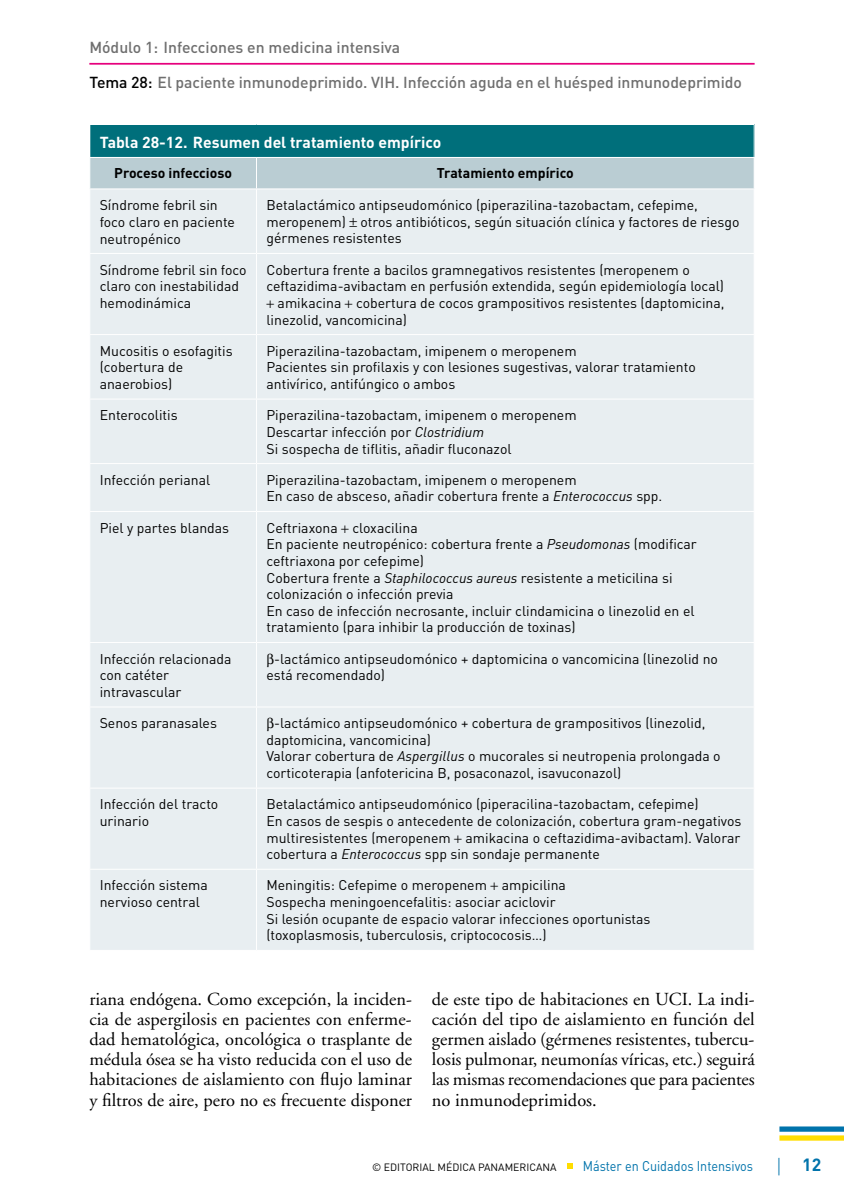
<style>
.page{position:relative;width:844px;height:1191px;background:#fff}
.page>*{position:absolute;margin:0;border:0;box-sizing:border-box;transform-origin:0 0}
.t1{font:18.38px/20.1px "Adobe Garamond";color:#000;text-align:justify}
.t2{font:700 17.5px "DIN";color:#0073ab}
.t3{font:500 15.75px "DIN";letter-spacing:-.005em;color:#6f6f6f}
.t4{font:700 15.75px "DIN";color:#fff}
.t5{font:14px/16.6px "DIN";color:#000}
.t6{font:700 14px "DIN";color:#000}
.t7{font:14px "DIN";color:#0073ab;scale:.9 1}
.t8{font:10.5px "DIN";color:#000}
.s1{color:#000}
.s2{font-style:italic}
.s3{font-family:"Optima LT Std";font-weight:400}
</style>
<div class="page">
<hr style="left:89px;top:63px;width:665px;height:2px;background:#e6007d">
<svg style="left:567px;top:1163px;width:5px;height:6px"></svg>
<div style="left:779px;top:1126px;width:64px;height:5px;background:#0073ab"></div>
<div style="left:779px;top:1135px;width:64px;height:5px;background:#fd0"></div>
<div style="left:90px;top:124px;width:664px;height:33px;background:#006f7b"></div>
<div style="left:90px;top:158px;width:663px;height:30px;background:#bacdd3"></div>
<div style="left:90px;top:189px;width:663px;height:761px;background:#e8eef1"></div>
<hr style="left:753px;top:125px;width:1px;height:32px;background:#fff">
<hr style="left:89px;top:124px;width:167px;height:1px;background:#fff">
<hr style="left:256px;top:124px;width:498px;height:1px;background:#fff">
<hr style="left:256px;top:158px;width:1px;height:30px;background:#fff">
<hr style="left:256px;top:189px;width:1px;height:64px;background:#fff">
<hr style="left:89px;top:253px;width:167px;height:1px;background:#fff">
<hr style="left:256px;top:253px;width:498px;height:1px;background:#fff">
<hr style="left:256px;top:254px;width:1px;height:80px;background:#fff">
<hr style="left:89px;top:334px;width:167px;height:1px;background:#fff">
<hr style="left:256px;top:334px;width:498px;height:1px;background:#fff">
<hr style="left:256px;top:335px;width:1px;height:63px;background:#fff">
<hr style="left:89px;top:398px;width:167px;height:1px;background:#fff">
<hr style="left:256px;top:398px;width:498px;height:1px;background:#fff">
<hr style="left:256px;top:399px;width:1px;height:64px;background:#fff">
<hr style="left:89px;top:463px;width:167px;height:1px;background:#fff">
<hr style="left:256px;top:463px;width:498px;height:1px;background:#fff">
<hr style="left:256px;top:464px;width:1px;height:47px;background:#fff">
<hr style="left:89px;top:511px;width:167px;height:1px;background:#fff">
<hr style="left:256px;top:511px;width:498px;height:1px;background:#fff">
<hr style="left:256px;top:512px;width:1px;height:130px;background:#fff">
<hr style="left:89px;top:642px;width:167px;height:1px;background:#fff">
<hr style="left:256px;top:642px;width:498px;height:1px;background:#fff">
<hr style="left:256px;top:643px;width:1px;height:63px;background:#fff">
<hr style="left:89px;top:706px;width:167px;height:1px;background:#fff">
<hr style="left:256px;top:706px;width:498px;height:1px;background:#fff">
<hr style="left:256px;top:707px;width:1px;height:80px;background:#fff">
<hr style="left:89px;top:787px;width:167px;height:1px;background:#fff">
<hr style="left:256px;top:787px;width:498px;height:1px;background:#fff">
<hr style="left:256px;top:788px;width:1px;height:80px;background:#fff">
<hr style="left:89px;top:868px;width:167px;height:1px;background:#fff">
<hr style="left:256px;top:868px;width:498px;height:1px;background:#fff">
<hr style="left:256px;top:869px;width:1px;height:81px;background:#fff">
<svg style="left:349px;top:218px;width:8px;height:9px"></svg>
<svg style="left:266px;top:300px;width:8px;height:8px"></svg>
<svg style="left:345px;top:300px;width:7px;height:8px"></svg>
<svg style="left:341px;top:525px;width:8px;height:7px"></svg>
<svg style="left:267px;top:653px;width:7px;height:14px"></svg>
<svg style="left:267px;top:717px;width:7px;height:14px"></svg>
<svg style="left:454px;top:835px;width:7px;height:7px"></svg>
<svg style="left:490px;top:883px;width:8px;height:7px"></svg>
<p class="t3" style="left:89px;top:37px;width:312px">Módulo 1: Infecciones en medicina intensiva</p>
<p class="t3" style="left:89px;top:72px;width:653px"><span class="s1">Tema 28:</span> El paciente inmunodeprimido. VIH. Infección aguda en el huésped inmunodeprimido</p>
<p class="t4" style="left:100px;top:131px;width:343px">Tabla 28-12. Resumen del tratamiento empírico</p>
<p class="t6" style="left:114px;top:164px;width:119px">Proceso infeccioso</p>
<p class="t6" style="left:436px;top:164px;width:138px">Tratamiento empírico</p>
<p class="t5" style="left:100px;top:197px;width:137px">Síndrome febril sin foco claro en paciente neutropénico</p>
<p class="t5" style="left:266px;top:197px;width:474px">Betalactámico antipseudomónico (piperazilina-tazobactam, cefepime, meropenem) otros antibióticos, según situación clínica y factores de riesgo gérmenes resistentes</p>
<p class="t5" style="left:100px;top:261px;width:148px">Síndrome febril sin foco claro con inestabilidad hemodinámica</p>
<p class="t5" style="left:266px;top:261px;width:424px">Cobertura frente a bacilos gramnegativos resistentes (meropenem o</p>
<p class="t5" style="left:266px;top:278px;width:459px">ceftazidima-avibactam en perfusión extendida, según epidemiología local)</p>
<p class="t5" style="left:277px;top:294px;width:448px">amikacina cobertura de cocos grampositivos resistentes (daptomicina,</p>
<p class="t5" style="left:266px;top:311px;width:142px">linezolid, vancomicina)</p>
<p class="t5" style="left:100px;top:342px;width:134px">Mucositis o esofagitis (cobertura de anaerobios)</p>
<p class="t5" style="left:266px;top:342px;width:430px">Piperazilina-tazobactam, imipenem o meropenem<br>Pacientes sin profilaxis y con lesiones sugestivas, valorar tratamiento antivírico, antifúngico o ambos</p>
<p class="t5" style="left:100px;top:407px;width:79px">Enterocolitis</p>
<p class="t5" style="left:266px;top:407px;width:312px">Piperazilina-tazobactam, imipenem o meropenem<br>Descartar infección por <span class="s2">Clostridium<br></span>Si sospecha de tiflitis, añadir fluconazol</p>
<p class="t5" style="left:100px;top:471px;width:112px">Infección perianal</p>
<p class="t5" style="left:266px;top:471px;width:397px">Piperazilina-tazobactam, imipenem o meropenem<br>En caso de absceso, añadir cobertura frente a <span class="s2">Enterococcus</span> spp.</p>
<p class="t5" style="left:100px;top:519px;width:131px">Piel y partes blandas</p>
<p class="t5" style="left:266px;top:519px;width:432px">Ceftriaxona cloxacilina<br>En paciente neutropénico: cobertura frente a <span class="s2">Pseudomonas</span> (modificar ceftriaxona por cefepime)<br>Cobertura frente a <span class="s2">Staphilococcus aureus</span> resistente a meticilina si colonización o infección previa<br>En caso de infección necrosante, incluir clindamicina o linezolid en el tratamiento (para inhibir la producción de toxinas)</p>
<p class="t5" style="left:100px;top:650px;width:133px">Infección relacionada con catéter intravascular</p>
<p class="t5" style="left:266px;top:650px;width:453px;text-indent:8px">-lactámico antipseudomónico + daptomicina o vancomicina (linezolid no está recomendado)</p>
<p class="t5" style="left:100px;top:714px;width:119px">Senos paranasales</p>
<p class="t5" style="left:266px;top:714px;width:455px;text-indent:8px">-lactámico antipseudomónico + cobertura de grampositivos (linezolid, daptomicina, vancomicina)<br>Valorar cobertura de <span class="s2">Aspergillus</span> o mucorales si neutropenia prolongada o corticoterapia (anfotericina B, posaconazol, isavuconazol)</p>
<p class="t5" style="left:100px;top:795px;width:120px">Infección del tracto urinario</p>
<p class="t5" style="left:266px;top:795px;width:476px">Betalactámico antipseudomónico (piperacilina-tazobactam, cefepime)<br>En casos de sespis o antecedente de colonización, cobertura gram-negativos multiresistentes (meropenem amikacina o ceftazidima-avibactam). Valorar cobertura a <span class="s2">Enterococcus</span> spp sin sondaje permanente</p>
<p class="t5" style="left:100px;top:876px;width:110px">Infección sistema nervioso central</p>
<p class="t5" style="left:266px;top:876px;width:385px">Meningitis: Cefepime o meropenem ampicilina<br>Sospecha meningoencefalitis: asociar aciclovir<br>Si lesión ocupante de espacio valorar infecciones oportunistas (toxoplasmosis, tuberculosis, criptococosis…)</p>
<p class="t1" style="left:89px;top:989px;width:324px">riana endógena. Como excepción, la inciden&shy;cia de aspergilosis en pacientes con enferme&shy;dad hematológica, oncológica o trasplante de médula ósea se ha visto reducida con el uso de habitaciones de aislamiento con flujo laminar y filtros de aire, pero no es frecuente disponer</p>
<p class="t1" style="left:432px;top:989px;width:324px">de este tipo de habitaciones en UCI. La indi&shy;cación del tipo de aislamiento en función del germen aislado (gérmenes resistentes, tubercu&shy;losis pulmonar, neumonías víricas, etc.) seguirá las mismas recomendaciones que para pacientes no inmunodeprimidos.</p>
<p class="t8" style="left:372px;top:1160px;width:186px">© EDITORIAL MÉDICA PANAMERICANA</p>
<p class="t7" style="left:582px;top:1157px;width:191px">Máster en Cuidados Intensivos</p>
<p class="t2" style="left:775px;top:1153px;width:47px"><span class="s3">|</span> 12</p>
</div>
